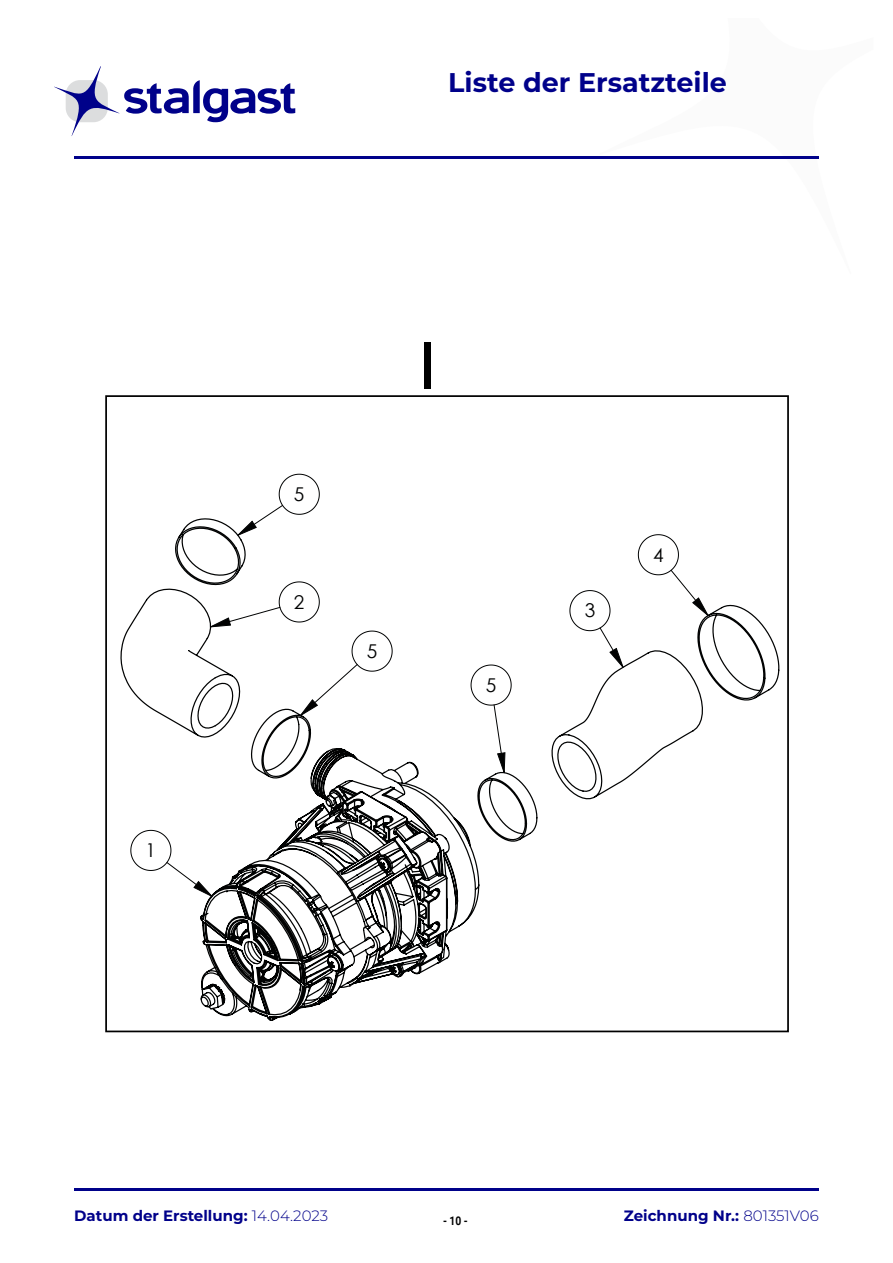
<style>
.page{position:relative;width:893px;height:1263px;background:#fff}
.page>*{position:absolute;margin:0;border:0;box-sizing:border-box;transform-origin:0 0}
.t1{font:69.15px "Myriad Pro";color:#000}
.t2{font:700 27px "Montserrat";color:#00018a}
.t3{font:19.05px "Century Gothic";color:#010202}
.t4{font:700 15px "Montserrat";color:#00018a}
.t5{font:700 12px "Roboto";color:#000;scale:.86 1}
.s1{font-weight:300}
</style>
<div class="page">
<svg style="left:54px;top:66px;width:241px;height:70px"></svg>
<hr style="left:74px;top:156px;width:745px;height:2px;background:#00018a">
<hr style="left:74px;top:1188px;width:745px;height:3px;background:#00018a">
<svg style="left:120px;top:518px;width:660px;height:503px"></svg>
<p class="t3" style="left:146px;top:837px;width:12px">1</p>
<h2 class="t2" style="left:448px;top:63px;width:280px">Liste der Ersatzteile</h2>
<p class="t3" style="left:294px;top:481px;width:12px">5</p>
<p class="t3" style="left:294px;top:589px;width:12px">2</p>
<h1 class="t1" style="left:420px;top:323px;width:18px">I</h1>
<p class="t3" style="left:367px;top:638px;width:12px">5</p>
<p class="t3" style="left:486px;top:672px;width:12px">5</p>
<p class="t3" style="left:585px;top:597px;width:12px">3</p>
<p class="t3" style="left:653px;top:541px;width:12px">4</p>
<p class="t4" style="left:74px;top:1205px;width:256px">Datum der Erstellung: <span class="s1">14.04.2023</span></p>
<p class="t5" style="left:443px;top:1212px;width:30px">- 10 -</p>
<p class="t4" style="left:624px;top:1205px;width:196px">Zeichnung Nr.: <span class="s1">801351V06</span></p>
</div>
